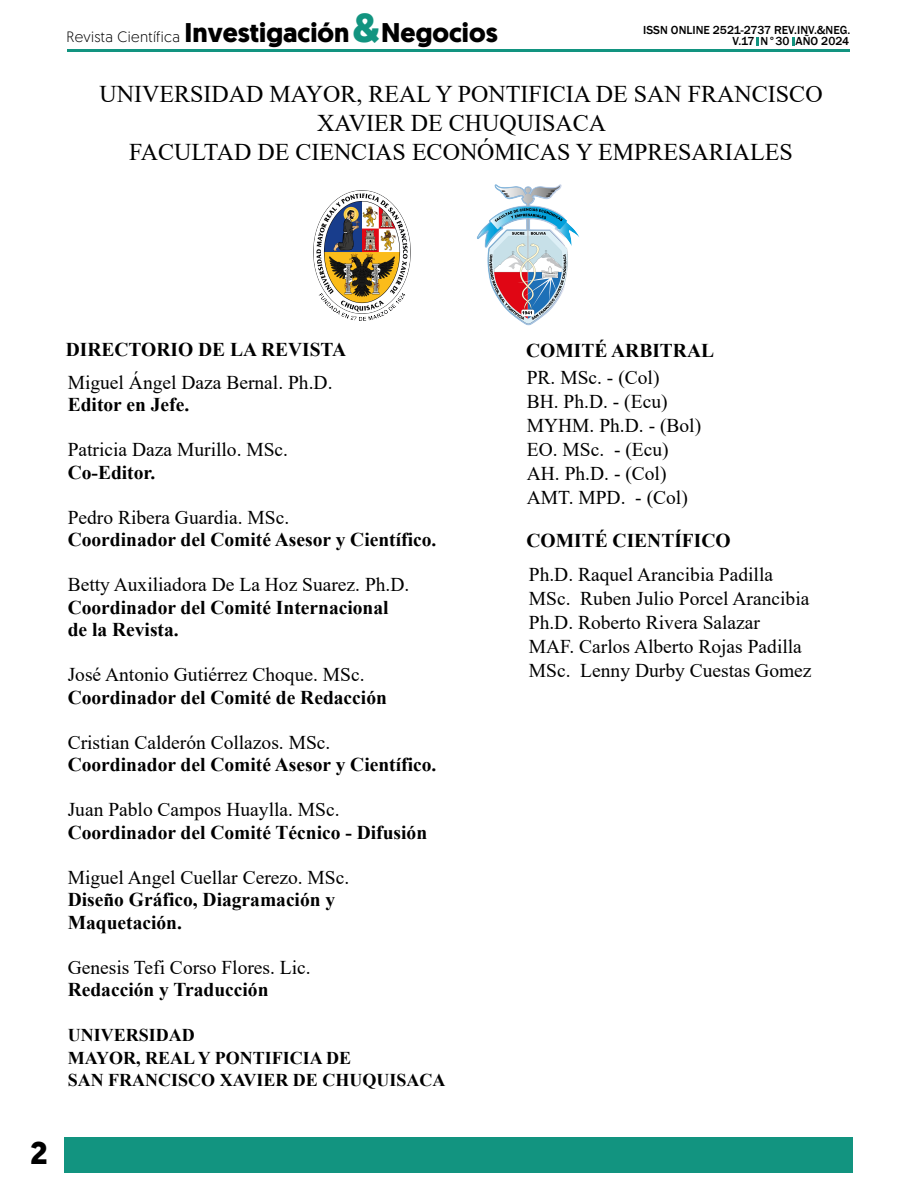
<style>
.page{position:relative;width:918px;height:1188px;background:#fff}
.page>*{position:absolute;margin:0;border:0;box-sizing:border-box;transform-origin:0 0}
.t1{font:700 40.5px "Geomanist";color:#129480}
.t2{font:700 31.5px "Geomanist";color:#000}
.t3{font:700 27px "Geomanist";color:#000}
.t4{font:24px/28.8px "Times New Roman";color:#000;text-align:center}
.t5{font:19.5px/24px "Times New Roman";color:#000}
.t6{font:700 19.5px/22.5px "Times New Roman";color:#000}
.t7{font:700 18px/22.5px "Times New Roman";color:#000}
.t8{font:300 15px "Geomanist";letter-spacing:.02em;color:#000}
.t9{font:500 12px "Franklin Gothic";color:#000}
</style>
<div class="page">
<img style="left:314px;top:190px;width:97px;height:131px">
<img style="left:477px;top:184px;width:102px;height:142px">
<div style="left:64px;top:1137px;width:790px;height:36px;background:#129480"></div>
<svg style="left:757px;top:37px;width:2px;height:9px"></svg>
<svg style="left:792px;top:37px;width:2px;height:9px"></svg>
<hr style="left:67px;top:49px;width:783px;height:3px;background:#129480">
<h1 class="t1" style="left:353px;top:1px;width:29px">&amp;</h1>
<h3 class="t3" style="left:184px;top:15px;width:315px">Investigación Negocios</h3>
<p class="t9" style="left:643px;top:22px;width:209px">ISSN ONLINE 2521-2737 REV.INV.&amp;NEG.</p>
<p class="t8" style="left:66px;top:27px;width:115px">Revista Científica</p>
<p class="t9" style="left:733px;top:34px;width:118px">V.17 N°30 AÑO 2024</p>
<p class="t4" style="left:100px;top:79px;width:725px">UNIVERSIDAD MAYOR, REAL Y PONTIFICIA DE SAN FRANCISCO<br>XAVIER DE CHUQUISACA<br>FACULTAD DE CIENCIAS ECONÓMICAS Y EMPRESARIALES</p>
<p class="t6" style="left:66px;top:338px;width:282px">DIRECTORIO DE LA REVISTA</p>
<p class="t5" style="left:68px;top:370px;width:266px">Miguel Ángel Daza Bernal. Ph.D.</p>
<p class="t6" style="left:68px;top:393px;width:123px">Editor en Jefe.</p>
<p class="t5" style="left:68px;top:437px;width:222px">Patricia Daza Murillo. MSc.</p>
<p class="t6" style="left:68px;top:461px;width:89px">Co-Editor.</p>
<p class="t5" style="left:68px;top:505px;width:223px">Pedro Ribera Guardia. MSc.</p>
<p class="t6" style="left:68px;top:528px;width:370px">Coordinador del Comité Asesor y Científico.</p>
<p class="t5" style="left:68px;top:572px;width:343px">Betty Auxiliadora De La Hoz Suarez. Ph.D.</p>
<p class="t6" style="left:68px;top:596px;width:322px">Coordinador del Comité Internacional de la Revista.</p>
<p class="t5" style="left:68px;top:662px;width:298px">José Antonio Gutiérrez Choque. MSc.</p>
<p class="t6" style="left:68px;top:686px;width:321px">Coordinador del Comité de Redacción</p>
<p class="t5" style="left:68px;top:730px;width:264px">Cristian Calderón Collazos. MSc.</p>
<p class="t6" style="left:68px;top:753px;width:370px">Coordinador del Comité Asesor y Científico.</p>
<p class="t5" style="left:68px;top:797px;width:273px">Juan Pablo Campos Huaylla. MSc.</p>
<p class="t6" style="left:68px;top:821px;width:361px">Coordinador del Comité Técnico - Difusión</p>
<p class="t5" style="left:68px;top:865px;width:283px">Miguel Angel Cuellar Cerezo. MSc.</p>
<p class="t6" style="left:68px;top:888px;width:269px">Diseño Gráfico, Diagramación y<br>Maquetación.</p>
<p class="t5" style="left:68px;top:955px;width:245px">Genesis Tefi Corso Flores. Lic.</p>
<p class="t6" style="left:68px;top:978px;width:202px">Redacción y Traducción</p>
<p class="t7" style="left:68px;top:1024px;width:379px">UNIVERSIDAD<br>MAYOR, REAL Y PONTIFICIA DE<br>SAN FRANCISCO XAVIER DE CHUQUISACA</p>
<h2 class="t2" style="left:30px;top:1132px;width:19px">2</h2>
<p class="t6" style="left:526px;top:338px;width:189px">COMITÉ ARBITRAL</p>
<p class="t5" style="left:527px;top:365px;width:176px">PR. MSc. - (Col)<br>BH. Ph.D. - (Ecu)<br>MYHM. Ph.D. - (Bol)<br>EO. MSc. - (Ecu)<br>AH. Ph.D. - (Col)<br>AMT. MPD. - (Col)</p>
<p class="t6" style="left:527px;top:529px;width:206px">COMITÉ CIENTÍFICO</p>
<p class="t5" style="left:529px;top:561px;width:284px">Ph.D. Raquel Arancibia Padilla<br>MSc. Ruben Julio Porcel Arancibia<br>Ph.D. Roberto Rivera Salazar<br>MAF. Carlos Alberto Rojas Padilla<br>MSc. Lenny Durby Cuestas Gomez</p>
</div>
